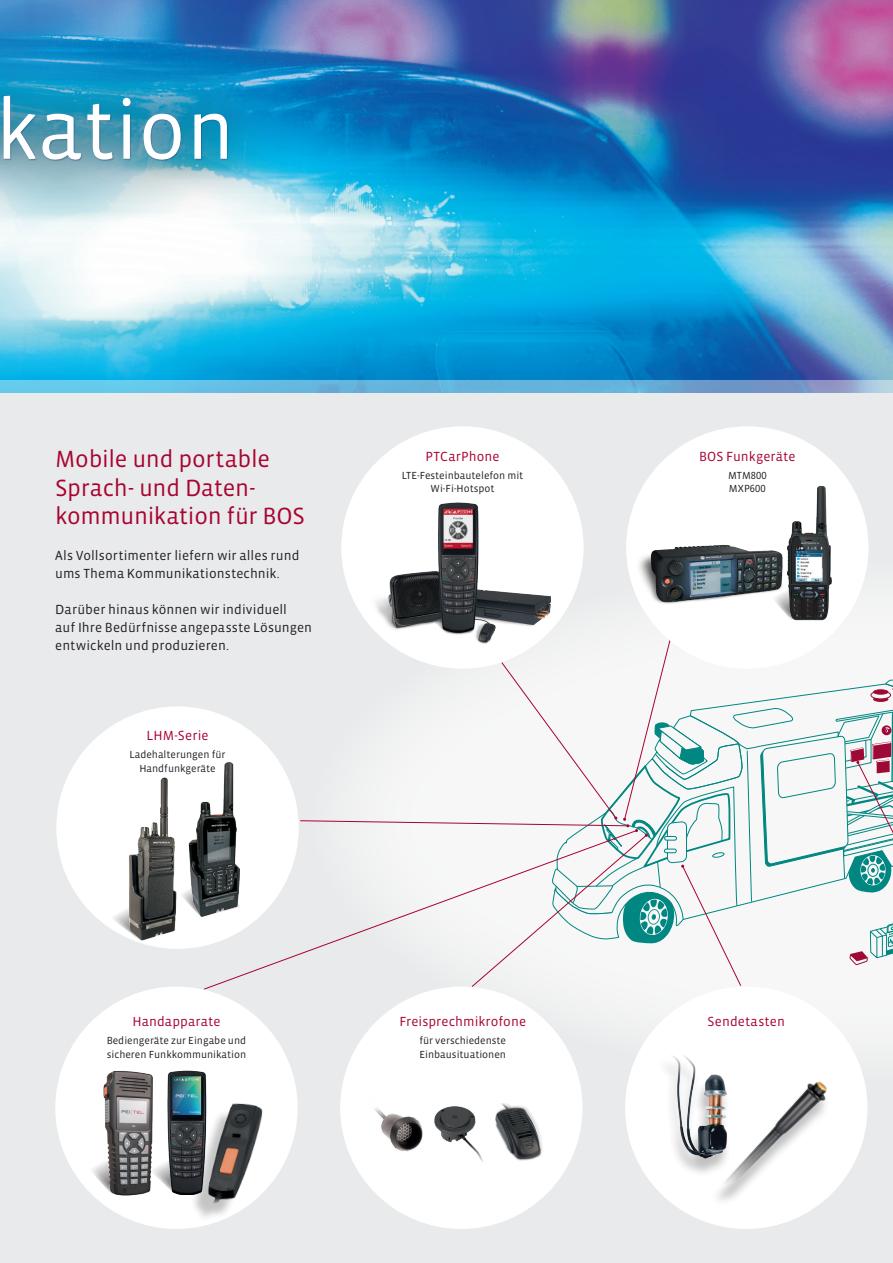
<style>
.page{position:relative;width:893px;height:1263px;background:#fff}
.page>*{position:absolute;margin:0;border:0;box-sizing:border-box;transform-origin:0 0}
.t1{font:84.75px "Vista Sans";color:#fff}
.t2{font:24px/28.5px "Vista Sans";letter-spacing:-.01em;color:#a80331}
.t3{font:13.5px/18px "Vista Sans";letter-spacing:.005em;color:#231f20}
.t4{font:13.5px "Vista Sans";letter-spacing:.01em;color:#a80331}
.t5{font:10.5px/13.5px "Vista Sans";color:#231f20}
.s1{font-family:"Vista Sans Alt"}
</style>
<div class="page">
<div style="left:0;top:390px;width:893px;height:873px;background:#e9eaeb"></div>
<svg style="left:616px;top:559px;width:277px;height:524px"></svg>
<img style="left:0;top:0;width:893px;height:380px">
<svg style="left:0;top:380px;width:893px;height:13px;background:#6bb4dc"></svg>
<div style="left:341px;top:426px;width:243px;height:243px;background:#fff;border-radius:50%"></div>
<div style="left:626px;top:426px;width:242px;height:243px;background:#fff;border-radius:50%"></div>
<div style="left:56px;top:706px;width:243px;height:243px;background:#fff;border-radius:50%"></div>
<div style="left:55px;top:986px;width:243px;height:243px;background:#fff;border-radius:50%"></div>
<div style="left:340px;top:986px;width:243px;height:243px;background:#fff;border-radius:50%"></div>
<div style="left:625px;top:986px;width:242px;height:243px;background:#fff;border-radius:50%"></div>
<div style="left:656px;top:1057px;width:75px;height:121px;background:#231f20;opacity:.28"></div>
<img style="left:656px;top:1056px;width:75px;height:108px">
<div style="left:709px;top:1087px;width:122px;height:120px;background:#231f20;opacity:.28"></div>
<img style="left:692px;top:1074px;width:153px;height:113px">
<img style="left:434px;top:1106px;width:49px;height:56px">
<img style="left:374px;top:1107px;width:49px;height:45px">
<img style="left:495px;top:1103px;width:48px;height:58px">
<img style="left:639px;top:545px;width:132px;height:36px">
<img style="left:188px;top:762px;width:52px;height:116px">
<svg style="left:98px;top:878px;width:142px;height:66px"></svg>
<img style="left:123px;top:777px;width:60px;height:166px">
<img style="left:98px;top:1071px;width:55px;height:130px">
<svg style="left:83px;top:1151px;width:73px;height:49px"></svg>
<img style="left:156px;top:1070px;width:51px;height:125px">
<div style="left:190px;top:1109px;width:68px;height:114px;background:#231f20;opacity:.26"></div>
<img style="left:200px;top:1098px;width:70px;height:106px">
<img style="left:771px;top:464px;width:71px;height:117px">
<svg style="left:300px;top:581px;width:593px;height:418px"></svg>
<img style="left:370px;top:502px;width:193px;height:164px">
<div style="left:0;top:33px;width:293px;height:193px;background:#231f20;opacity:.75"></div>
<h1 class="t1" style="left:-5px;top:87px;width:241px">kation</h1>
<h2 class="t2" style="left:55px;top:445px;width:251px">Mobile und portable<br>Sprach- und Daten&shy;kommunikation für BOS</h2>
<p class="t3" style="left:55px;top:547px;width:246px">Als Vollsortimenter liefern wir alles rund ums Thema Kommunikationstechnik.</p>
<p class="t3" style="left:55px;top:601px;width:258px">Darüber hinaus können wir individuell<br>auf Ihre Bedürfnisse angepasste Lösungen entwickeln und produzieren.</p>
<p class="t4" style="left:147px;top:729px;width:64px">LHM-Serie</p>
<p class="t5" style="left:130px;top:748px;width:97px;text-align:center">Ladehalterungen für<br>Handfunkgeräte</p>
<p class="t4" style="left:426px;top:449px;width:75px">PTCarPhone</p>
<p class="t5" style="left:402px;top:469px;width:123px;text-align:center">LTE-Festeinbautelefon mit<br>Wi-Fi-Hotspot</p>
<p class="t4" style="left:699px;top:449px;width:98px">BOS Funkgeräte</p>
<p class="t5" style="left:728px;top:469px;width:40px">MTM<span class="s1">800<br></span>MXP<span class="s1">600</span></p>
<p class="t4" style="left:132px;top:1015px;width:90px">Handapparate</p>
<p class="t5" style="left:107px;top:1034px;width:141px">Bediengeräte zur Eingabe und sicheren Funkkommunikation</p>
<p class="t4" style="left:399px;top:1015px;width:128px">Freisprechmikrofone</p>
<p class="t4" style="left:708px;top:1015px;width:79px">Sendetasten</p>
<p class="t5" style="left:419px;top:1034px;width:88px">für verschiedenste<br>Einbausituationen</p>
</div>
